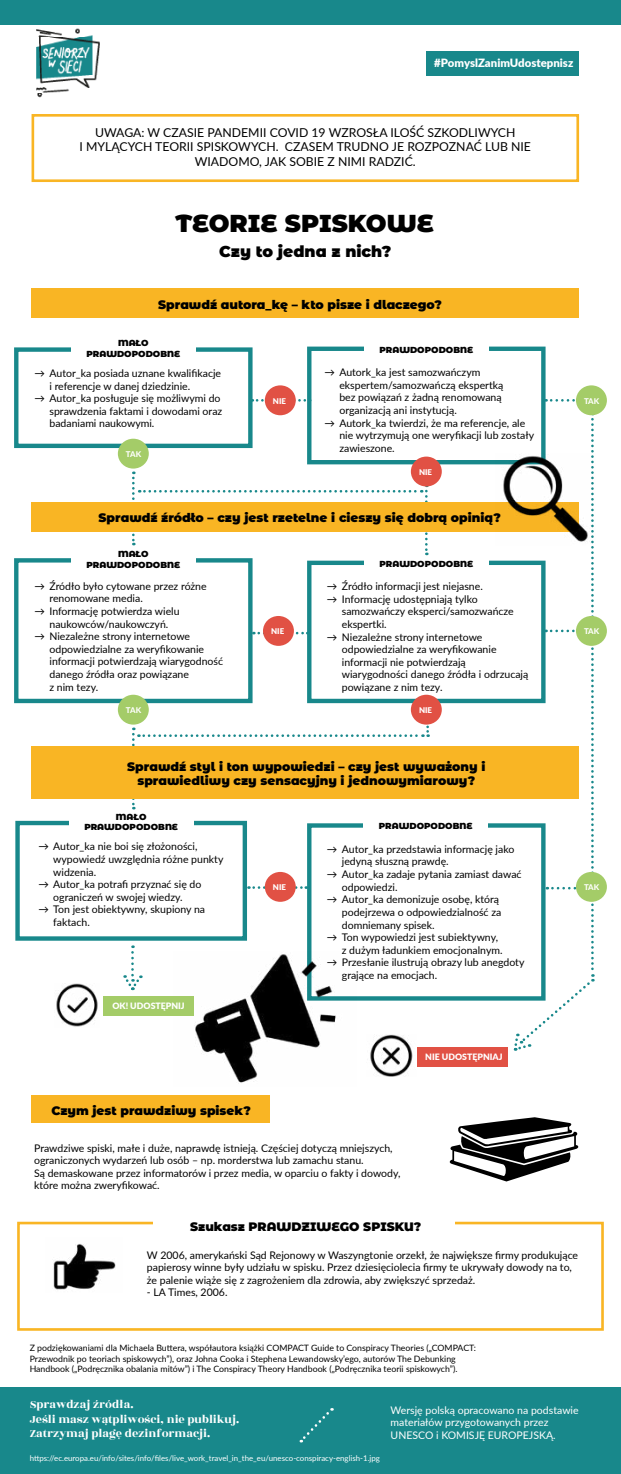
<style>
.page{position:relative;width:621px;height:1474px;background:#fff}
.page>*{position:absolute;margin:0;border:0;box-sizing:border-box;transform-origin:0 0}
.t1{font:900 24.5px "Montserrat Alternates";color:#000}
.t2{font:900 15.75px "Montserrat Alternates";color:#000}
.t3{font:900 12.25px/14.7px "Montserrat Alternates";color:#000;text-align:center}
.t4{font:12.25px/14.7px "Lato";color:#000;text-align:center}
.t5{font:12.25px/14.7px "Rozha One";color:#fff}
.t6{font:900 11.38px "Lato";color:#fff}
.t7{font:10.5px/12.6px "Lato";color:#000}
.t8{font:10.5px/12.6px "Lato";color:#fff}
.t9{font:8.75px/10.5px "Lato";color:#000}
.t10{font:900 8.75px/10.5px "Montserrat Alternates";color:#000;text-align:center}
.t11{font:900 8.75px "Lato";color:#fff}
.t12{font:7.88px "Lato";color:#fff}
.t13{font:800 7.88px "Lato";letter-spacing:-.035em;color:#fff}
.t14{font:900 7.88px "Lato";color:#fff}
</style>
<div class="page">
<div style="left:0;top:1387px;width:620px;height:86px;background:#18888b"></div>
<img style="left:36px;top:24px;width:71px;height:74px">
<div style="left:426px;top:51px;width:152px;height:24px;background:#18888b"></div>
<div style="left:32px;top:1095px;width:238px;height:27px;background:#f9b524"></div>
<svg style="left:449px;top:1117px;width:129px;height:64px"></svg>
<img style="left:53px;top:1244px;width:63px;height:46px">
<div style="left:17px;top:1221px;width:586px;height:109px;border:3px solid #f9b524"></div>
<div style="left:153px;top:1219px;width:301px;height:11px;background:#fff"></div>
<div style="left:32px;top:114px;width:546px;height:68px;border:3px solid #f9b524"></div>
<div style="left:32px;top:288px;width:546px;height:30px;background:#f9b524"></div>
<div style="left:14px;top:347px;width:238px;height:101px;border:4px solid #18888b"></div>
<div style="left:71px;top:338px;width:124px;height:21px;background:#fff"></div>
<div style="left:307px;top:346px;width:238px;height:118px;border:4px solid #18888b"></div>
<div style="left:364px;top:344px;width:124px;height:15px;background:#fff"></div>
<div style="left:14px;top:558px;width:238px;height:145px;border:4px solid #18888b"></div>
<div style="left:71px;top:548px;width:124px;height:22px;background:#fff"></div>
<div style="left:15px;top:820px;width:232px;height:120px;border:4px solid #18888b"></div>
<div style="left:69px;top:811px;width:124px;height:22px;background:#fff"></div>
<div style="left:307px;top:560px;width:238px;height:143px;border:4px solid #18888b"></div>
<div style="left:364px;top:558px;width:124px;height:14px;background:#fff"></div>
<div style="left:307px;top:823px;width:238px;height:177px;border:4px solid #18888b"></div>
<div style="left:363px;top:820px;width:124px;height:15px;background:#fff"></div>
<div style="left:32px;top:745px;width:546px;height:53px;background:#f9b524"></div>
<svg style="left:132px;top:721px;width:296px;height:88px"></svg>
<svg style="left:251px;top:399px;width:59px;height:2px"></svg>
<svg style="left:132px;top:471px;width:295px;height:84px"></svg>
<svg style="left:248px;top:886px;width:58px;height:2px"></svg>
<svg style="left:545px;top:399px;width:30px;height:2px"></svg>
<div style="left:118px;top:438px;width:31px;height:30px;background:#a4cc68;border-radius:50%"></div>
<div style="left:118px;top:694px;width:31px;height:30px;background:#a4cc68;border-radius:50%"></div>
<div style="left:575px;top:385px;width:31px;height:30px;background:#a4cc68;border-radius:50%"></div>
<div style="left:575px;top:616px;width:31px;height:30px;background:#a4cc68;border-radius:50%"></div>
<div style="left:575px;top:872px;width:31px;height:29px;background:#a4cc68;border-radius:50%"></div>
<div style="left:264px;top:385px;width:31px;height:30px;background:#e15144;border-radius:50%"></div>
<svg style="left:253px;top:632px;width:55px;height:2px"></svg>
<div style="left:263px;top:616px;width:31px;height:30px;background:#e15144;border-radius:50%"></div>
<div style="left:264px;top:872px;width:31px;height:29px;background:#e15144;border-radius:50%"></div>
<div style="left:410px;top:456px;width:31px;height:30px;background:#e15144;border-radius:50%"></div>
<div style="left:410px;top:694px;width:31px;height:30px;background:#e15144;border-radius:50%"></div>
<div style="left:32px;top:501px;width:546px;height:30px;background:#f9b524"></div>
<img style="left:495px;top:459px;width:17px;height:73px">
<img style="left:173px;top:951px;width:183px;height:132px">
<img style="left:56px;top:983px;width:42px;height:44px">
<div style="left:103px;top:995px;width:90px;height:20px;background:#a4cc68"></div>
<img style="left:370px;top:1034px;width:43px;height:42px">
<div style="left:417px;top:1046px;width:90px;height:20px;background:#e15144"></div>
<svg style="left:512px;top:412px;width:83px;height:639px"></svg>
<svg style="left:299px;top:1408px;width:33px;height:34px"></svg>
<svg style="left:123px;top:945px;width:18px;height:45px"></svg>
<div style="left:0;top:0;width:620px;height:24px;background:#18888b"></div>
<p class="t6" style="left:434px;top:55px;width:140px">#PomyslZanimUdostepnisz</p>
<p class="t4" style="left:79px;top:124px;width:452px">UWAGA: W CZASIE PANDEMII COVID 19 WZROSŁA ILOŚĆ SZKODLIWYCH<br>I MYLĄCYCH TEORII SPISKOWYCH. CZASEM TRUDNO JE ROZPOZNAĆ LUB NIE<br>WIADOMO, JAK SOBIE Z NIMI RADZIĆ.</p>
<h1 class="t1" style="left:175px;top:205px;width:259px">TEORIE SPISKOWE</h1>
<h2 class="t2" style="left:219px;top:239px;width:173px">Czy to jedna z nich?</h2>
<p class="t3" style="left:158px;top:296px;width:285px">Sprawdź autora_kę – kto pisze i dlaczego?</p>
<p class="t10" style="left:86px;top:337px;width:95px">MAŁO<br>PRAWDOPODOBNE</p>
<p class="t7" style="left:49px;top:366px;width:173px;text-indent:-15px">→ Autor_ka posiada uznane kwalifikacje i referencje w danej dziedzinie.</p>
<p class="t7" style="left:49px;top:391px;width:174px;text-indent:-15px">→ Autor_ka posługuje się możliwymi do sprawdzenia faktami i dowodami oraz badaniami naukowymi.</p>
<p class="t13" style="left:126px;top:448px;width:17px">TAK</p>
<p class="t14" style="left:273px;top:395px;width:15px">NIE</p>
<p class="t10" style="left:379px;top:344px;width:95px">PRAWDOPODOBNE</p>
<p class="t7" style="left:339px;top:365px;width:165px;text-indent:-15px">→ Autork_ka jest samozwańczym ekspertem/samozwańczą ekspertką bez powiązań z żadną renomowaną organizacją ani instytucją.</p>
<p class="t7" style="left:339px;top:416px;width:196px;text-indent:-15px">→ Autork_ka twierdzi, że ma referencje, ale nie wytrzymują one weryfikacji lub zostały zawieszone.</p>
<p class="t14" style="left:418px;top:466px;width:15px">NIE</p>
<p class="t3" style="left:98px;top:510px;width:403px">Sprawdź źródło – czy jest rzetelne i cieszy się dobrą opinią?</p>
<p class="t10" style="left:86px;top:548px;width:95px">MAŁO<br>PRAWDOPODOBNE</p>
<p class="t7" style="left:49px;top:579px;width:159px;text-indent:-15px">→ Źródło było cytowane przez różne renomowane media.</p>
<p class="t7" style="left:35px;top:604px;width:146px;text-align:center">→ Informację potwierdza wielu naukowców/naukowczyń.</p>
<p class="t7" style="left:49px;top:629px;width:175px;text-indent:-15px">→ Niezależne strony internetowe odpowiedzialne za weryfikowanie informacji potwierdzają wiarygodność danego źródła oraz powiązane<br>z nim tezy.</p>
<p class="t13" style="left:126px;top:704px;width:17px">TAK</p>
<p class="t14" style="left:271px;top:625px;width:15px">NIE</p>
<p class="t10" style="left:379px;top:557px;width:95px">PRAWDOPODOBNE</p>
<p class="t7" style="left:326px;top:579px;width:157px">→ Źródło informacji jest niejasne.</p>
<p class="t7" style="left:341px;top:592px;width:173px;text-indent:-15px">→ Informację udostępniają tylko samozwańczy eksperci/samozwańcze ekspertki.</p>
<p class="t7" style="left:341px;top:630px;width:188px;text-indent:-15px">→ Niezależne strony internetowe odpowiedzialne za weryfikowanie informacji nie potwierdzają wiarygodności danego źródła i odrzucają powiązane z nim tezy.</p>
<p class="t14" style="left:418px;top:704px;width:15px">NIE</p>
<p class="t3" style="left:127px;top:758px;width:359px">Sprawdź styl i ton wypowiedzi – czy jest wyważony i sprawiedliwy czy sensacyjny i jednowymiarowy?</p>
<p class="t10" style="left:84px;top:810px;width:95px">MAŁO<br>PRAWDOPODOBNE</p>
<p class="t7" style="left:53px;top:839px;width:171px;text-indent:-15px">→ Autor_ka nie boi się złożoności, wypowiedź uwzględnia różne punkty widzenia.</p>
<p class="t7" style="left:38px;top:877px;width:164px;text-align:center">→ Autor_ka potrafi przyznać się do ograniczeń w swojej wiedzy.</p>
<p class="t7" style="left:53px;top:902px;width:153px;text-indent:-15px">→ Ton jest obiektywny, skupiony na faktach.</p>
<p class="t11" style="left:112px;top:999px;width:74px">OK! UDOSTĘPNIJ</p>
<p class="t14" style="left:273px;top:881px;width:15px">NIE</p>
<p class="t10" style="left:378px;top:820px;width:95px">PRAWDOPODOBNE</p>
<p class="t7" style="left:341px;top:842px;width:174px;text-indent:-15px">→ Autor_ka przedstawia informację jako jedyną słuszną prawdę.</p>
<p class="t7" style="left:341px;top:867px;width:181px;text-indent:-15px">→ Autor_ka zadaje pytania zamiast dawać odpowiedzi.</p>
<p class="t7" style="left:341px;top:892px;width:161px;text-indent:-15px">→ Autor_ka demonizuje osobę, którą podejrzewa o odpowiedzialność za domniemany spisek.</p>
<p class="t7" style="left:341px;top:930px;width:162px;text-indent:-15px">→ Ton wypowiedzi jest subiektywny, z dużym ładunkiem emocjonalnym.</p>
<p class="t7" style="left:341px;top:955px;width:184px;text-indent:-15px">→ Przesłanie ilustrują obrazy lub anegdoty grające na emocjach.</p>
<p class="t11" style="left:425px;top:1050px;width:79px">NIE UDOSTĘPNIAJ</p>
<p class="t3" style="left:51px;top:1102px;width:201px">Czym jest prawdziwy spisek?</p>
<p class="t7" style="left:34px;top:1141px;width:367px">Prawdziwe spiski, małe i duże, naprawdę istnieją. Częściej dotyczą mniejszych, ograniczonych wydarzeń lub osób – np. morderstwa lub zamachu stanu.<br>Są demaskowane przez informatorów i przez media, w oparciu o fakty i dowody, które można zweryfikować.</p>
<p class="t3" style="left:190px;top:1218px;width:232px">Szukasz PRAWDZIWEGO SPISKU?</p>
<p class="t13" style="left:583px;top:395px;width:17px">TAK</p>
<p class="t13" style="left:583px;top:625px;width:17px">TAK</p>
<p class="t13" style="left:583px;top:881px;width:17px">TAK</p>
<p class="t7" style="left:147px;top:1248px;width:432px">W 2006, amerykański Sąd Rejonowy w Waszyngtonie orzekł, że największe firmy produkujące papierosy winne były udziału w spisku. Przez dziesięciolecia firmy te ukrywały dowody na to, że palenie wiąże się z zagrożeniem dla zdrowia, aby zwiększyć sprzedaż.</p>
<p class="t7" style="left:147px;top:1285px;width:82px">- LA Times, 2006.</p>
<p class="t9" style="left:30px;top:1342px;width:447px">Z podziękowaniami dla Michaela Buttera, współautora książki COMPACT Guide to Conspiracy Theories („COMPACT:<br>Przewodnik po teoriach spiskowych”), oraz Johna Cooka i Stephena Lewandowsky’ego, autorów The Debunking<br>Handbook („Podręcznika obalania mitów”) i The Conspiracy Theory Handbook („Podręcznika teorii spiskowych”).</p>
<p class="t5" style="left:30px;top:1397px;width:211px">Sprawdzaj źródła.<br>Jeśli masz wątpliwości, nie publikuj.<br>Zatrzymaj plagę dezinformacji.</p>
<p class="t8" style="left:390px;top:1402px;width:189px">Wersję polską opracowano na podstawie materiałów przygotowanych przez<br>UNESCO i KOMISJĘ EUROPEJSKĄ.</p>
<p class="t12" style="left:30px;top:1452px;width:351px">https://ec.europa.eu/info/sites/info/files/live_work_travel_in_the_eu/unesco-conspiracy-english-1.jpg</p>
</div>
